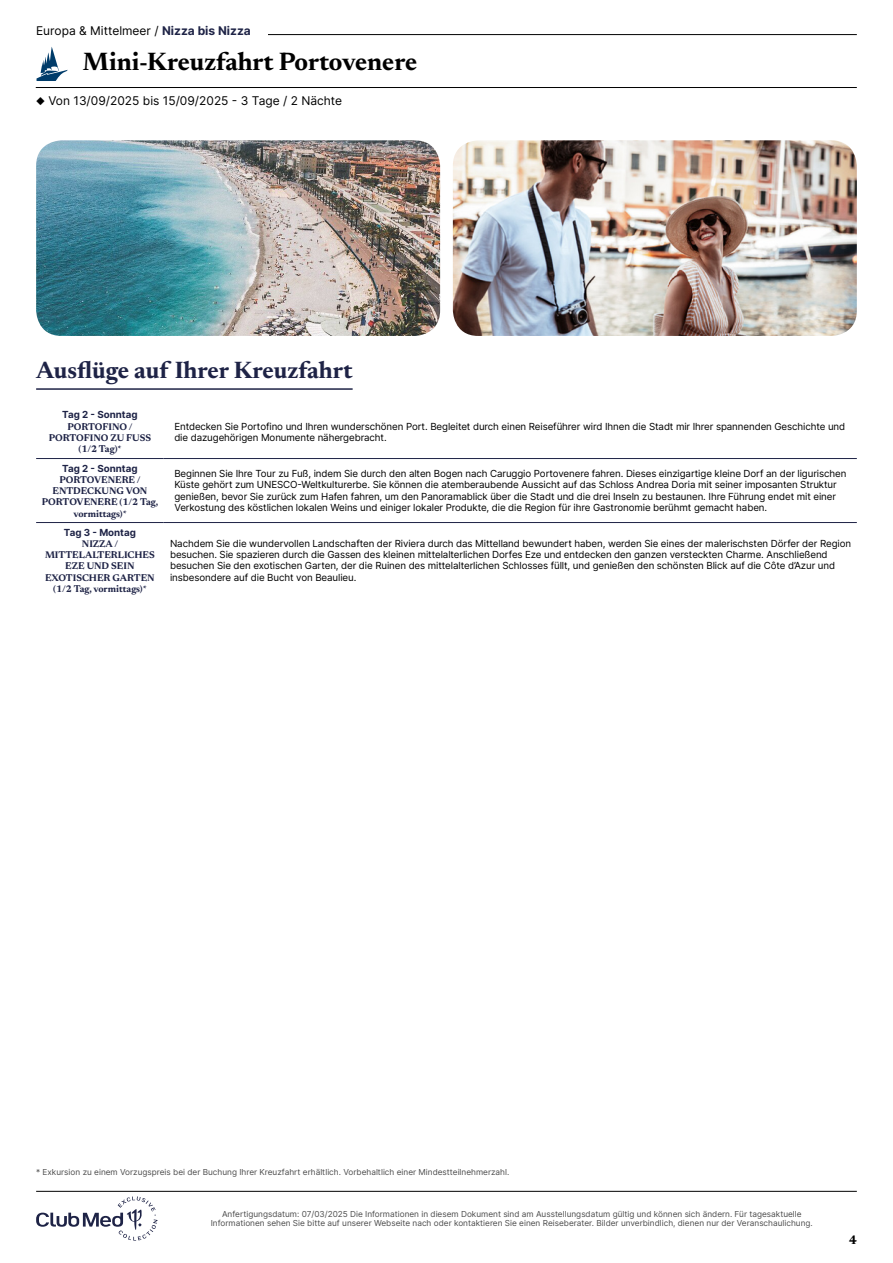
<style>
.page{position:relative;width:893px;height:1263px;background:#fff}
.page>*{position:absolute;margin:0;border:0;box-sizing:border-box;transform-origin:0 0}
.t1{font:700 25.5px "Newsreader 24 pt";color:#000}
.t2{font:700 24px "Newsreader 24 pt";color:#1e2346}
.t3{font:700 12.6px "Newsreader 24 pt";color:#000}
.t4{font:12px "Inter";color:#000}
.t5{font:9.75px/11.2px "Inter";letter-spacing:-.01em;color:#000}
.t6{font:700 9.75px/11.2px "Newsreader 24 pt";color:#1e2346;text-align:center}
.t7{font:700 9.75px "Inter";color:#1e2346}
.t8{font:8.25px/9px "Inter";color:#4d4d4d;text-align:center}
.s1{font-weight:700;color:#1e2346}
</style>
<div class="page">
<hr style="left:107px;top:34px;width:750px;height:1px;background:#000">
<hr style="left:36px;top:87px;width:821px;height:1px;background:#000">
<svg style="left:36px;top:47px;width:32px;height:34px"></svg>
<div style="left:36px;top:26px;width:232px;height:17px;background:#fff"></div>
<img style="left:36px;top:140px;width:404px;height:196px">
<img style="left:453px;top:140px;width:404px;height:196px">
<hr style="left:36px;top:388px;width:317px;height:2px;background:#1e2346">
<hr style="left:36px;top:458px;width:128px;height:1px;background:#1e2346">
<hr style="left:36px;top:522px;width:128px;height:1px;background:#1e2346">
<hr style="left:164px;top:458px;width:693px;height:1px;background:#1e2346">
<hr style="left:164px;top:522px;width:693px;height:1px;background:#1e2346">
<svg style="left:36px;top:1196px;width:122px;height:44px"></svg>
<hr style="left:36px;top:1191px;width:821px;height:1px;background:#000">
<p class="t4" style="left:36px;top:22px;width:216px">Europa &amp; Mittelmeer / <span class="s1">Nizza bis Nizza</span></p>
<h1 class="t1" style="left:83px;top:43px;width:336px">Mini-Kreuzfahrt Portovenere</h1>
<p class="t4" style="left:36px;top:92px;width:308px">◆ Von 13/09/2025 bis 15/09/2025 - 3 Tage / 2 Nächte</p>
<h2 class="t2" style="left:36px;top:353px;width:318px">Ausflüge auf Ihrer Kreuzfahrt</h2>
<p class="t7" style="left:62px;top:408px;width:77px">Tag 2 - Sonntag</p>
<p class="t6" style="left:49px;top:420px;width:104px">PORTOFINO /<br>PORTOFINO ZU FUSS (1/2 Tag)*</p>
<p class="t5" style="left:174px;top:420px;width:672px">Entdecken Sie Portofino und Ihren wunderschönen Port. Begleitet durch einen Reiseführer wird Ihnen die Stadt mir Ihrer spannenden Geschichte und die dazugehörigen Monumente nähergebracht.</p>
<p class="t7" style="left:62px;top:461px;width:77px">Tag 2 - Sonntag</p>
<p class="t6" style="left:42px;top:473px;width:118px">PORTOVENERE /<br>ENTDECKUNG VON<br>PORTOVENERE (1/2 Tag, vormittags)*</p>
<p class="t5" style="left:174px;top:468px;width:674px">Beginnen Sie Ihre Tour zu Fuß, indem Sie durch den alten Bogen nach Caruggio Portovenere fahren. Dieses einzigartige kleine Dorf an der ligurischen Küste gehört zum UNESCO-Weltkulturerbe. Sie können die atemberaubende Aussicht auf das Schloss Andrea Doria mit seiner imposanten Struktur genießen, bevor Sie zurück zum Hafen fahren, um den Panoramablick über die Stadt und die drei Inseln zu bestaunen. Ihre Führung endet mit einer Verkostung des köstlichen lokalen Weins und einiger lokaler Produkte, die die Region für ihre Gastronomie berühmt gemacht haben.</p>
<p class="t7" style="left:64px;top:525px;width:73px">Tag 3 - Montag</p>
<p class="t6" style="left:45px;top:537px;width:111px">NIZZA /<br>MITTELALTERLICHES<br>EZE UND SEIN<br>EXOTISCHER GARTEN (1/2 Tag, vormittags)*</p>
<p class="t5" style="left:170px;top:537px;width:683px">Nachdem Sie die wundervollen Landschaften der Riviera durch das Mittelland bewundert haben, werden Sie eines der malerischsten Dörfer der Region besuchen. Sie spazieren durch die Gassen des kleinen mittelalterlichen Dorfes Eze und entdecken den ganzen versteckten Charme. Anschließend besuchen Sie den exotischen Garten, der die Ruinen des mittelalterlichen Schlosses füllt, und genießen den schönsten Blick auf die Côte d’Azur und insbesondere auf die Bucht von Beaulieu.</p>
<p class="t8" style="left:36px;top:1168px;width:475px">* Exkursion zu einem Vorzugspreis bei der Buchung Ihrer Kreuzfahrt erhältlich. Vorbehaltlich einer Mindestteilnehmerzahl.</p>
<p class="t8" style="left:211px;top:1209px;width:604px">Anfertigungsdatum: 07/03/2025 Die Informationen in diesem Dokument sind am Ausstellungsdatum gültig und können sich ändern. Für tagesaktuelle<br>Informationen sehen Sie bitte auf unserer Webseite nach oder kontaktieren Sie einen Reiseberater. Bilder unverbindlich, dienen nur der Veranschaulichung.</p>
<p class="t3" style="left:849px;top:1230px;width:9px">4</p>
</div>
